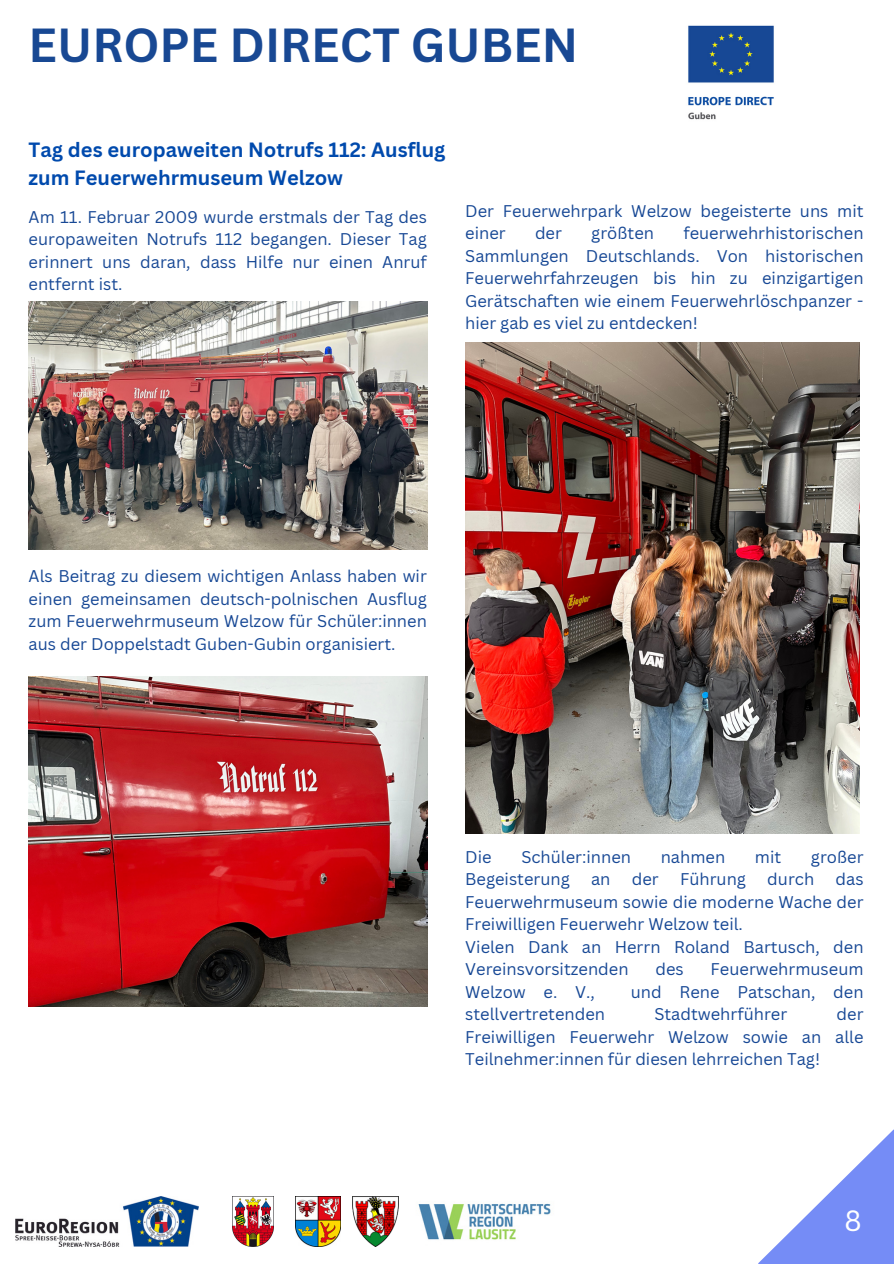
<style>
.page{position:relative;width:894px;height:1264px;background:#fff}
.page>*{position:absolute;margin:0;border:0;box-sizing:border-box;transform-origin:0 0}
.t1{font:700 46.5px "Canva Sans";color:#184893}
.t2{font:28.5px "Canva Sans";color:#fff}
.t3{font:700 20.1px/28.2px "Canva Sans";color:#004aad}
.t4{font:16.5px/22.5px "Canva Sans";color:#174895;text-align:justify}
</style>
<div class="page">
<svg style="left:758px;top:1130px;width:135px;height:133px"></svg>
<img style="left:688px;top:25px;width:86px;height:95px">
<img style="left:15px;top:1196px;width:184px;height:50px">
<img style="left:233px;top:1196px;width:40px;height:50px">
<img style="left:295px;top:1196px;width:45px;height:50px">
<img style="left:352px;top:1196px;width:47px;height:50px">
<img style="left:418px;top:1203px;width:133px;height:37px">
<img style="left:29px;top:302px;width:398px;height:247px">
<img style="left:465px;top:342px;width:394px;height:491px">
<img style="left:29px;top:676px;width:398px;height:330px">
<p class="t1" style="left:29px;top:12px;width:551px">EUROPE DIRECT GUBEN</p>
<p class="t3" style="left:29px;top:135px;width:418px">Tag des europaweiten Notrufs 112: Ausflug zum Feuerwehrmuseum Welzow</p>
<p class="t4" style="left:29px;top:205px;width:399px">Am 11. Februar 2009 wurde erstmals der Tag des europaweiten Notrufs 112 begangen. Dieser Tag erinnert uns daran, dass Hilfe nur einen Anruf entfernt ist.</p>
<p class="t4" style="left:465px;top:199px;width:399px">Der Feuerwehrpark Welzow begeisterte uns mit einer</p>
<p class="t4" style="left:465px;top:222px;width:400px;text-indent:218px">feuerwehrhistorischen Sammlungen Deutschlands. Von historischen Feuerwehrfahrzeugen bis hin zu einzigartigen Gerätschaften wie einem Feuerwehrlöschpanzer - hier gab es viel zu entdecken!</p>
<p class="t4" style="left:535px;top:222px;width:28px">der</p>
<p class="t4" style="left:591px;top:222px;width:64px">größten</p>
<p class="t4" style="left:29px;top:564px;width:400px">Als Beitrag zu diesem wichtigen Anlass haben wir einen gemeinsamen deutsch-polnischen Ausflug zum Feuerwehrmuseum Welzow für Schüler:innen aus der Doppelstadt Guben-Gubin organisiert.</p>
<p class="t4" style="left:465px;top:845px;width:28px">Die</p>
<p class="t4" style="left:521px;top:845px;width:111px">Schüler:innen</p>
<p class="t4" style="left:660px;top:845px;width:66px">nahmen</p>
<p class="t4" style="left:754px;top:845px;width:28px">mit</p>
<p class="t4" style="left:810px;top:845px;width:54px">großer</p>
<p class="t4" style="left:465px;top:867px;width:106px">Begeisterung</p>
<p class="t4" style="left:591px;top:867px;width:21px">an</p>
<p class="t4" style="left:631px;top:867px;width:28px">der</p>
<p class="t4" style="left:679px;top:867px;width:67px">Führung</p>
<p class="t4" style="left:767px;top:867px;width:48px">durch</p>
<p class="t4" style="left:465px;top:867px;width:400px;text-indent:370px">das Feuerwehrmuseum sowie die moderne Wache der Freiwilligen Feuerwehr Welzow teil.</p>
<p class="t4" style="left:465px;top:935px;width:399px">Vielen Dank an Herrn Roland Bartusch, den<br>Vereinsvorsitzenden</p>
<p class="t4" style="left:655px;top:957px;width:30px">des</p>
<p class="t4" style="left:710px;top:957px;width:154px">Feuerwehrmuseum</p>
<p class="t4" style="left:465px;top:980px;width:131px">Welzow e. V.,</p>
<p class="t4" style="left:630px;top:980px;width:234px">und Rene Patschan, den</p>
<p class="t4" style="left:465px;top:1002px;width:141px">stellvertretenden</p>
<p class="t4" style="left:654px;top:1002px;width:134px">Stadtwehrführer</p>
<p class="t4" style="left:465px;top:1002px;width:400px;text-indent:371px">der Freiwilligen Feuerwehr Welzow sowie an alle Teilnehmer:innen für diesen lehrreichen Tag!</p>
<p class="t2" style="left:844px;top:1200px;width:19px">8</p>
</div>
